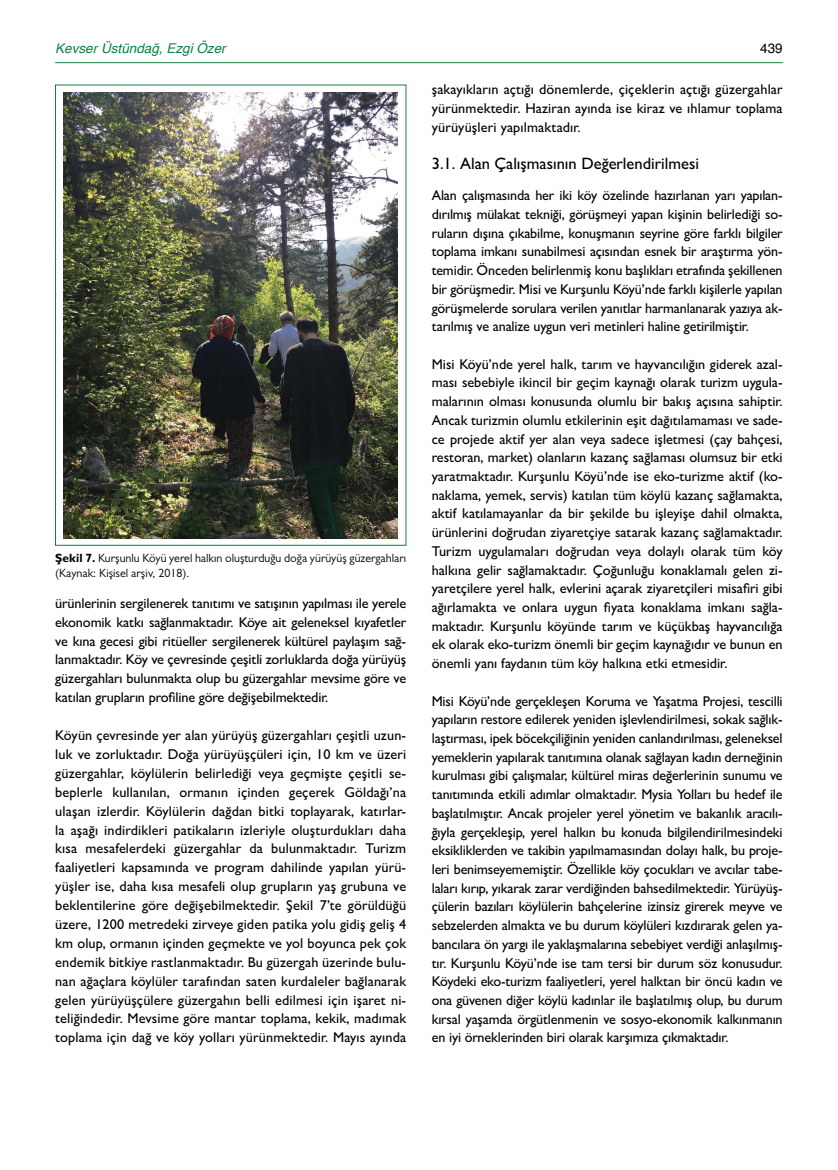
<style>
.page{position:relative;width:838px;height:1170px;background:#fff}
.page>*{position:absolute;margin:0;border:0;box-sizing:border-box;transform-origin:0 0}
.t1{font:500 16.5px "Gill Sans MT Pro";color:#000}
.t2{font:500 14.25px/18.8px "Gill Sans MT Pro";letter-spacing:-.01em;color:#000;text-align:justify}
.t3{font:italic 13.5px "Helvetica";color:#0f8140}
.t4{font:13.5px "Helvetica";color:#000}
.t5{font:12px/15.3px "Gill Sans MT Pro";color:#000}
.s1{font-weight:700}
</style>
<div class="page">
<hr style="left:55px;top:62px;width:727px;height:1px;background:#0f8140">
<img style="left:64px;top:92px;width:334px;height:446px">
<p class="t3" style="left:55px;top:37px;width:172px">Kevser Üstündağ, Ezgi Özer</p>
<p class="t4" style="left:760px;top:37px;width:24px">439</p>
<p class="t5" style="left:55px;top:549px;width:352px"><span class="s1">Şekil 7.</span> Kurşunlu Köyü yerel halkın oluşturduğu doğa yürüyüş güzergahları (Kaynak: Kişisel arşiv, 2018).</p>
<p class="t2" style="left:55px;top:593px;width:352px">ürünlerinin sergilenerek tanıtımı ve satışının yapılması ile yerele ekonomik katkı sağlanmaktadır. Köye ait geleneksel kıyafetler ve kına gecesi gibi ritüeller sergilenerek kültürel paylaşım sağ&shy;lanmaktadır. Köy ve çevresinde çeşitli zorluklarda doğa yürüyüş güzergahları bulunmakta olup bu güzergahlar mevsime göre ve katılan grupların profiline göre değişebilmektedir.</p>
<p class="t2" style="left:55px;top:725px;width:352px">Köyün çevresinde yer alan yürüyüş güzergahları çeşitli uzun&shy;luk ve zorluktadır. Doğa yürüyüşçüleri için, 10 km ve üzeri güzergahlar, köylülerin belirlediği veya geçmişte çeşitli se&shy;beplerle kullanılan, ormanın içinden geçerek Göldağı’na ulaşan izlerdir. Köylülerin dağdan bitki toplayarak, katırlar&shy;la aşağı indirdikleri patikaların izleriyle oluşturdukları daha kısa mesafelerdeki güzergahlar da bulunmaktadır. Turizm faaliyetleri kapsamında ve program dahilinde yapılan yürü&shy;yüşler ise, daha kısa mesafeli olup grupların yaş grubuna ve beklentilerine göre değişebilmektedir. Şekil 7’te görüldüğü üzere, 1200 metredeki zirveye giden patika yolu gidiş geliş 4 km olup, ormanın içinden geçmekte ve yol boyunca pek çok endemik bitkiye rastlanmaktadır. Bu güzergah üzerinde bulu&shy;nan ağaçlara köylüler tarafından saten kurdaleler bağlanarak gelen yürüyüşçülere güzergahın belli edilmesi için işaret ni&shy;teliğindedir. Mevsime göre mantar toplama, kekik, madımak toplama için dağ ve köy yolları yürünmektedir. Mayıs ayında</p>
<p class="t2" style="left:432px;top:80px;width:352px">şakayıkların açtığı dönemlerde, çiçeklerin açtığı güzergahlar yürünmektedir. Haziran ayında ise kiraz ve ıhlamur toplama yürüyüşleri yapılmaktadır.</p>
<p class="t1" style="left:432px;top:153px;width:269px">3.1. Alan Çalışmasının Değerlendirilmesi</p>
<p class="t2" style="left:432px;top:186px;width:352px">Alan çalışmasında her iki köy özelinde hazırlanan yarı yapılan&shy;dırılmış mülakat tekniği, görüşmeyi yapan kişinin belirlediği so&shy;ruların dışına çıkabilme, konuşmanın seyrine göre farklı bilgiler toplama imkanı sunabilmesi açısından esnek bir araştırma yön&shy;temidir. Önceden belirlenmiş konu başlıkları etrafında şekillenen bir görüşmedir. Misi ve Kurşunlu Köyü’nde farklı kişilerle yapılan görüşmelerde sorulara verilen yanıtlar harmanlanarak yazıya ak&shy;tarılmış ve analize uygun veri metinleri haline getirilmiştir.</p>
<p class="t2" style="left:432px;top:354px;width:352px">Misi Köyü’nde yerel halk, tarım ve hayvancılığın giderek azal&shy;ması sebebiyle ikincil bir geçim kaynağı olarak turizm uygula&shy;malarının olması konusunda olumlu bir bakış açısına sahiptir.<br>Ancak turizmin olumlu etkilerinin eşit dağıtılamaması ve sade&shy;ce projede aktif yer alan veya sadece işletmesi (çay bahçesi, restoran, market) olanların kazanç sağlaması olumsuz bir etki yaratmaktadır. Kurşunlu Köyü’nde ise eko-turizme aktif (ko&shy;naklama, yemek, servis) katılan tüm köylü kazanç sağlamakta, aktif katılamayanlar da bir şekilde bu işleyişe dahil olmakta, ürünlerini doğrudan ziyaretçiye satarak kazanç sağlamaktadır.<br>Turizm uygulamaları doğrudan veya dolaylı olarak tüm köy halkına gelir sağlamaktadır. Çoğunluğu konaklamalı gelen zi&shy;yaretçilere yerel halk, evlerini açarak ziyaretçileri misafiri gibi ağırlamakta ve onlara uygun fiyata konaklama imkanı sağla&shy;maktadır. Kurşunlu köyünde tarım ve küçükbaş hayvancılığa ek olarak eko-turizm önemli bir geçim kaynağıdır ve bunun en önemli yanı faydanın tüm köy halkına etki etmesidir.</p>
<p class="t2" style="left:432px;top:691px;width:352px">Misi Köyü’nde gerçekleşen Koruma ve Yaşatma Projesi, tescilli yapıların restore edilerek yeniden işlevlendirilmesi, sokak sağlık&shy;laştırması, ipek böcekçiliğinin yeniden canlandırılması, geleneksel yemeklerin yapılarak tanıtımına olanak sağlayan kadın derneğinin kurulması gibi çalışmalar, kültürel miras değerlerinin sunumu ve tanıtımında etkili adımlar olmaktadır. Mysia Yolları bu hedef ile başlatılmıştır. Ancak projeler yerel yönetim ve bakanlık aracılı&shy;ğıyla gerçekleşip, yerel halkın bu konuda bilgilendirilmesindeki eksikliklerden ve takibin yapılmamasından dolayı halk, bu proje&shy;leri benimseyememiştir. Özellikle köy çocukları ve avcılar tabe&shy;laları kırıp, yıkarak zarar verdiğinden bahsedilmektedir. Yürüyüş&shy;çülerin bazıları köylülerin bahçelerine izinsiz girerek meyve ve sebzelerden almakta ve bu durum köylüleri kızdırarak gelen ya&shy;bancılara ön yargı ile yaklaşmalarına sebebiyet verdiği anlaşılmış&shy;tır. Kurşunlu Köyü’nde ise tam tersi bir durum söz konusudur.<br>Köydeki eko-turizm faaliyetleri, yerel halktan bir öncü kadın ve ona güvenen diğer köylü kadınlar ile başlatılmış olup, bu durum kırsal yaşamda örgütlenmenin ve sosyo-ekonomik kalkınmanın en iyi örneklerinden biri olarak karşımıza çıkmaktadır.</p>
</div>
